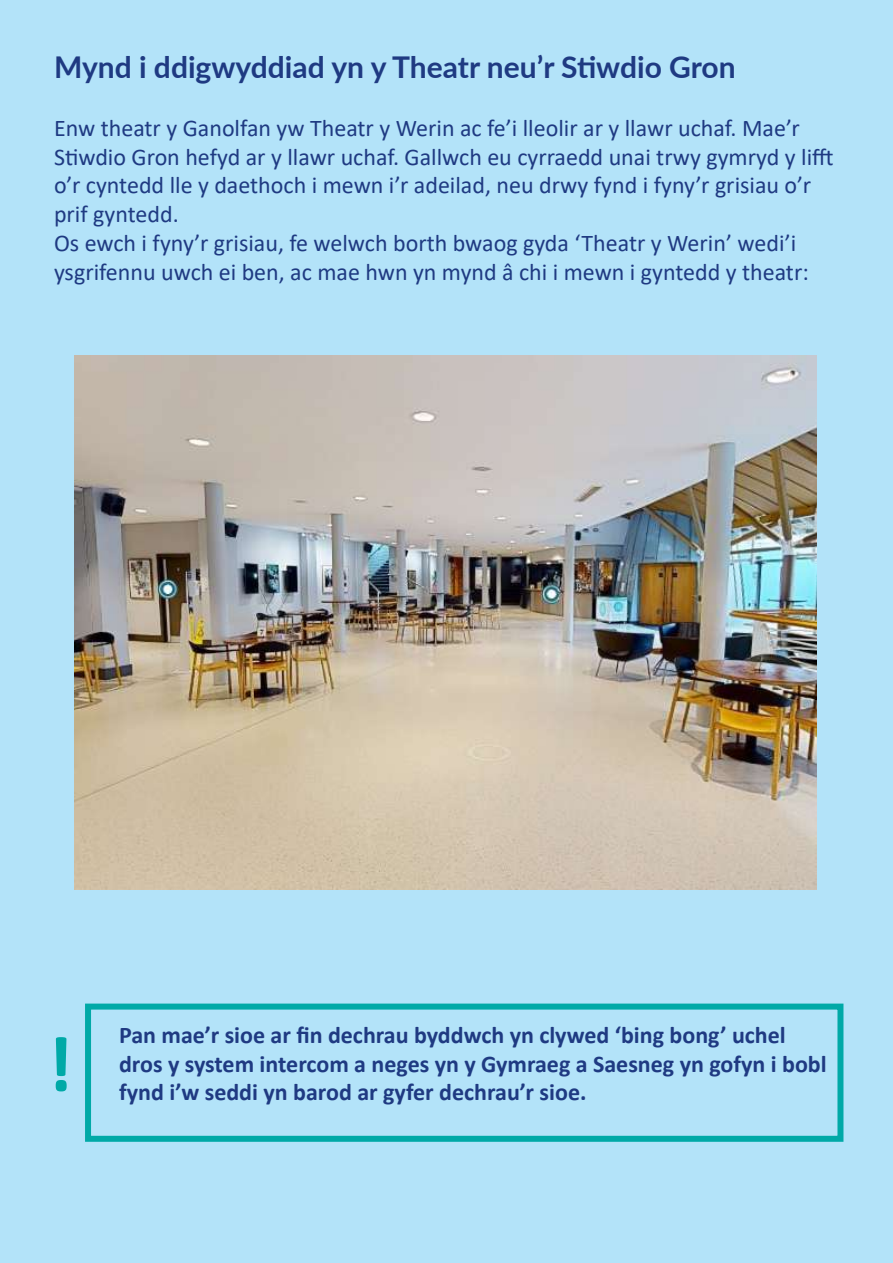
<style>
.page{position:relative;width:893px;height:1263px;background:#b3e3f9}
.page>*{position:absolute;margin:0;border:0;box-sizing:border-box;transform-origin:0 0}
.t1{font:700 79.5px "Calibri";color:#00a9a7}
.t2{font:700 30px "Lato";color:#1f3a82}
.t3{font:24px/28.8px "Calibri";color:#1f3a82}
.t4{font:700 24px/28.8px "Calibri";color:#1f3a82}
</style>
<div class="page">
<div style="left:85px;top:1003px;width:758px;height:139px;border:6px solid #00a9a7"></div>
<img style="left:74px;top:355px;width:742px;height:535px">
<p class="t2" style="left:54px;top:45px;width:683px">Mynd i ddigwyddiad yn y Theatr neu’r Stiwdio Gron</p>
<p class="t3" style="left:54px;top:113px;width:781px">Enw theatr y Ganolfan yw Theatr y Werin ac fe’i lleolir ar y llawr uchaf. Mae’r Stiwdio Gron hefyd ar y llawr uchaf. Gallwch eu cyrraedd unai trwy gymryd y lifft o’r cyntedd lle y daethoch i mewn i’r adeilad, neu drwy fynd i fyny’r grisiau o’r prif gyntedd.<br>Os ewch i fyny’r grisiau, fe welwch borth bwaog gyda ‘Theatr y Werin’ wedi’i ysgrifennu uwch ei ben, ac mae hwn yn mynd â chi i mewn i gyntedd y theatr:</p>
<h1 class="t1" style="left:47px;top:1008px;width:27px">!</h1>
<p class="t4" style="left:119px;top:1020px;width:709px">Pan mae’r sioe ar fin dechrau byddwch yn clywed ‘bing bong’ uchel dros y system intercom a neges yn y Gymraeg a Saesneg yn gofyn i bobl fynd i’w seddi yn barod ar gyfer dechrau’r sioe.</p>
</div>
